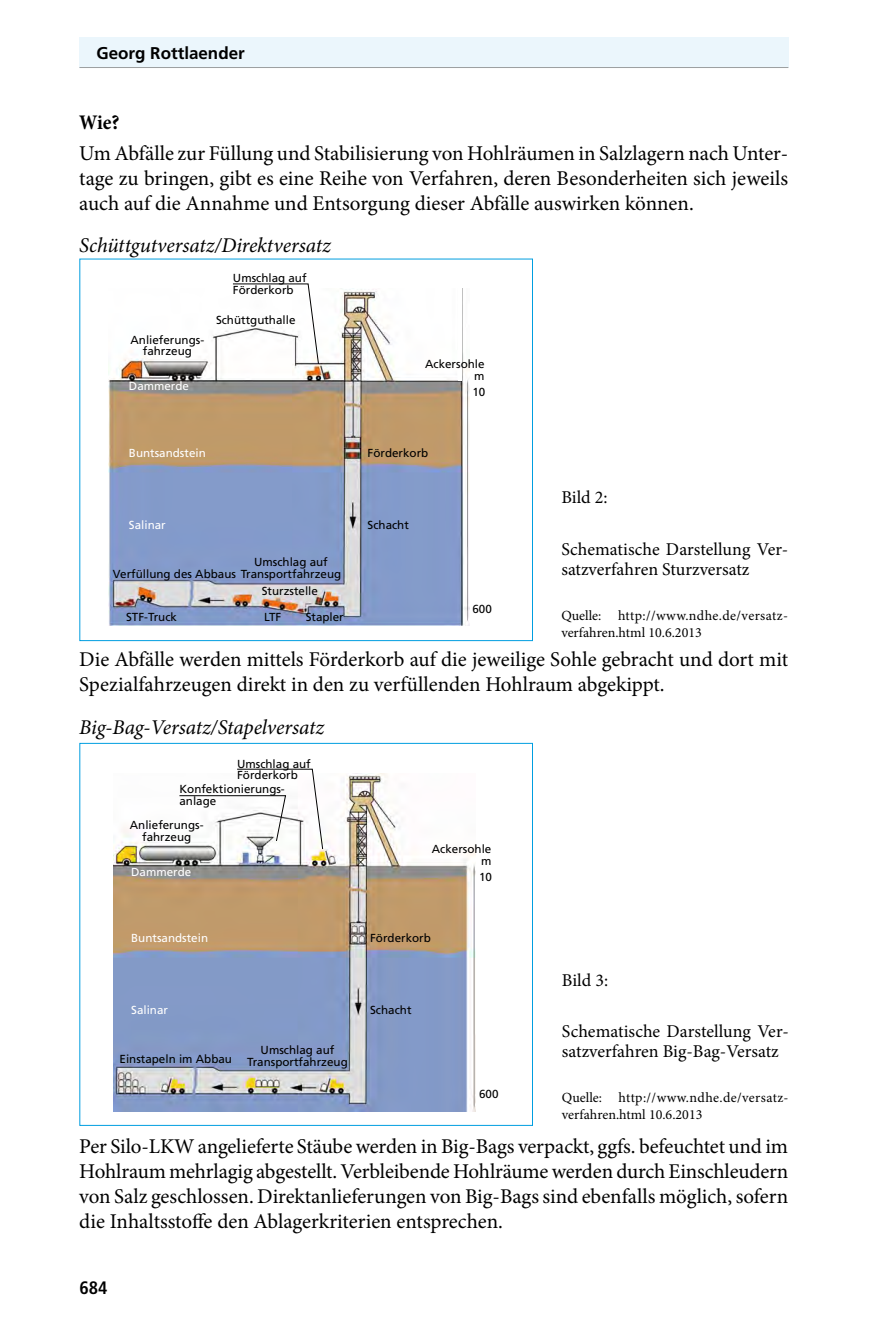
<style>
.page{position:relative;width:879px;height:1333px;background:#fff}
.page>*{position:absolute;margin:0;border:0;box-sizing:border-box;transform-origin:0 0}
.t1{font:21px/25.2px "Minion Pro";color:#000;text-align:justify}
.t2{font:italic 21px "Minion Pro";letter-spacing:-.005em;color:#000}
.t3{font:700 condensed 21px "Minion Pro";color:#000}
.t4{font:18px/20px "Minion Pro";color:#000}
.t5{font:700 condensed 18px "Frutiger";color:#000}
.t6{font:700 17px "Frutiger";color:#000}
.t7{font:14px/16.8px "Minion Pro";letter-spacing:.005em;color:#000}
.t8{font:11.6px/11.6px "Frutiger";color:#000;text-align:center}
.t9{font:11.6px "Frutiger";color:#fff}
</style>
<div class="page">
<div style="left:80px;top:38px;width:709px;height:30px;background:#ebf6fc"></div>
<hr style="left:79px;top:67px;width:709px;height:1px;background:#9c9e9f">
<img style="left:108px;top:288px;width:362px;height:337px">
<svg style="left:232px;top:283px;width:87px;height:82px"></svg>
<hr style="left:458px;top:286px;width:4px;height:95px;background:#fff">
<img style="left:114px;top:773px;width:361px;height:337px">
<svg style="left:178px;top:768px;width:146px;height:82px"></svg>
<p class="t6" style="left:96px;top:43px;width:150px">Georg Rottlaender</p>
<p class="t3" style="left:79px;top:107px;width:42px">Wie?</p>
<p class="t1" style="left:79px;top:140px;width:710px">Um Abfälle zur Füllung und Stabilisierung von Hohlräumen in Salzlagern nach Unter&shy;tage zu bringen, gibt es eine Reihe von Verfahren, deren Besonderheiten sich jeweils auch auf die Annahme und Entsorgung dieser Abfälle auswirken können.</p>
<p class="t2" style="left:79px;top:231px;width:253px">Schüttgutversatz/Direktversatz</p>
<p class="t8" style="left:233px;top:272px;width:75px;text-align:left">Umschlag auf<br>Förderkorb</p>
<p class="t8" style="left:131px;top:334px;width:75px">Anlieferungs&shy;fahrzeug</p>
<p class="t9" style="left:129px;top:379px;width:62px">Dammerde</p>
<p class="t8" style="left:216px;top:314px;width:81px">Schüttguthalle</p>
<p class="t9" style="left:129px;top:446px;width:78px">Buntsandstein</p>
<p class="t8" style="left:425px;top:358px;width:61px;text-align:right">Ackersohle m</p>
<p class="t8" style="left:472px;top:385px;width:14px">10</p>
<p class="t8" style="left:367px;top:447px;width:62px">Förderkorb</p>
<p class="t4" style="left:561px;top:487px;width:48px">Bild 2:</p>
<p class="t4" style="left:561px;top:539px;width:228px">Schematische Darstellung Ver&shy;satzverfahren Sturzversatz</p>
<p class="t7" style="left:561px;top:607px;width:228px">Quelle: http://www.ndhe.de/versatz&shy;verfahren.html 10.6.2013</p>
<p class="t1" style="left:79px;top:647px;width:710px">Die Abfälle werden mittels Förderkorb auf die jeweilige Sohle gebracht und dort mit<br>Spezialfahrzeugen direkt in den zu verfüllenden Hohlraum abgekippt.</p>
<p class="t2" style="left:79px;top:712px;width:246px">Big-Bag-Versatz/Stapelversatz</p>
<p class="t8" style="left:367px;top:519px;width:43px">Schacht</p>
<p class="t9" style="left:129px;top:518px;width:38px">Salinar</p>
<p class="t8" style="left:254px;top:556px;width:75px">Umschlag auf</p>
<p class="t8" style="left:113px;top:567px;width:230px">Verfüllung des Abbaus Transportfahrzeug</p>
<p class="t8" style="left:126px;top:611px;width:52px">STF-Truck</p>
<p class="t8" style="left:264px;top:611px;width:19px">LTF</p>
<p class="t8" style="left:262px;top:585px;width:58px">Sturzstelle</p>
<p class="t8" style="left:306px;top:611px;width:40px">Stapler</p>
<p class="t8" style="left:472px;top:602px;width:21px">600</p>
<p class="t8" style="left:237px;top:757px;width:75px;text-align:left">Umschlag auf<br>Förderkorb</p>
<p class="t8" style="left:179px;top:783px;width:107px;text-align:left">Konfektionierungs&shy;anlage</p>
<p class="t8" style="left:130px;top:819px;width:75px">Anlieferungs&shy;fahrzeug</p>
<p class="t9" style="left:131px;top:864px;width:62px">Dammerde</p>
<p class="t9" style="left:131px;top:931px;width:78px">Buntsandstein</p>
<p class="t8" style="left:432px;top:843px;width:61px;text-align:right">Ackersohle m</p>
<p class="t8" style="left:370px;top:932px;width:62px">Förderkorb</p>
<p class="t8" style="left:479px;top:870px;width:14px">10</p>
<p class="t4" style="left:562px;top:970px;width:48px">Bild 3:</p>
<p class="t4" style="left:562px;top:1021px;width:228px">Schematische Darstellung Ver&shy;satzverfahren Big-Bag-Versatz</p>
<p class="t7" style="left:562px;top:1089px;width:228px">Quelle: http://www.ndhe.de/versatz&shy;verfahren.html 10.6.2013</p>
<p class="t1" style="left:79px;top:1133px;width:710px">Per Silo-LKW angelieferte Stäube werden in Big-Bags verpackt, ggfs. befeuchtet und im Hohlraum mehrlagig abgestellt. Verbleibende Hohlräume werden durch Einschleudern von Salz geschlossen. Direktanlieferungen von Big-Bags sind ebenfalls möglich, sofern die Inhaltsstoffe den Ablagerkriterien entsprechen.</p>
<p class="t8" style="left:370px;top:1004px;width:43px">Schacht</p>
<p class="t9" style="left:131px;top:1003px;width:38px">Salinar</p>
<p class="t8" style="left:120px;top:1052px;width:114px">Einstapeln im Abbau</p>
<p class="t8" style="left:247px;top:1044px;width:102px">Umschlag auf<br>Transportfahrzeug</p>
<p class="t8" style="left:479px;top:1087px;width:21px">600</p>
<p class="t5" style="left:79px;top:1276px;width:30px">684</p>
</div>
